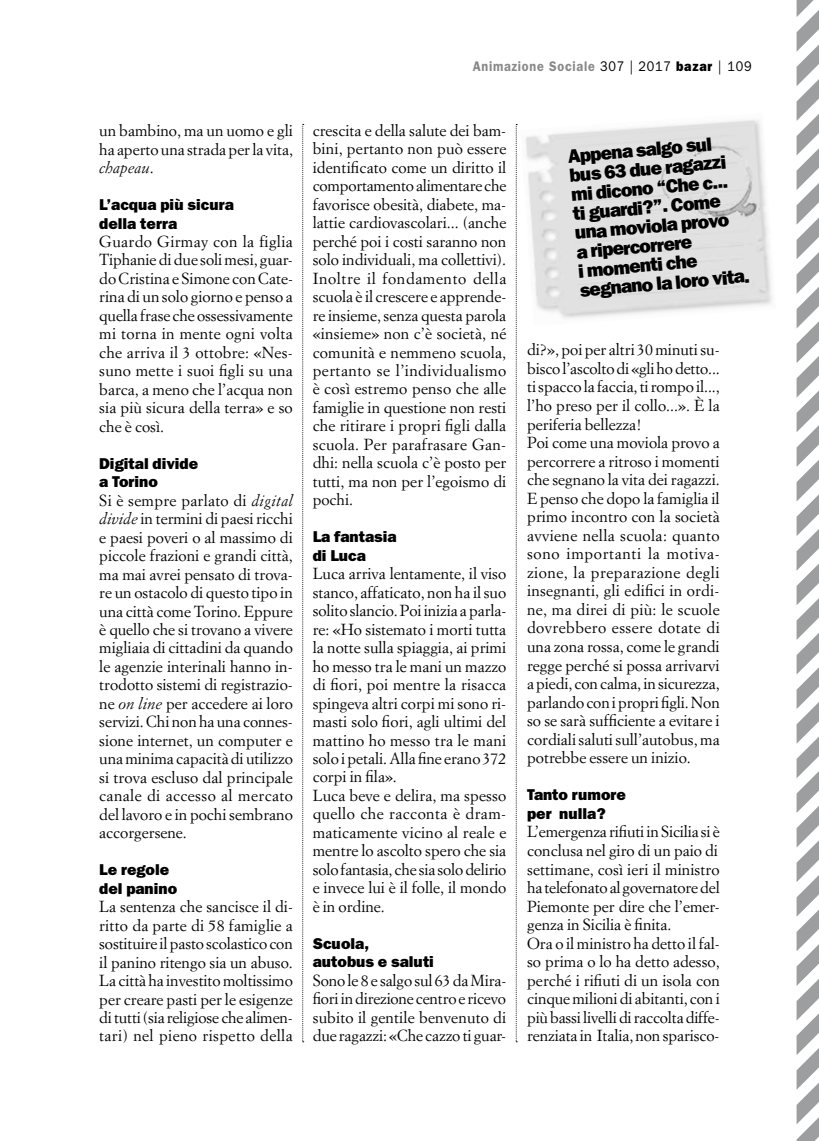
<style>
.page{position:relative;width:819px;height:1141px;background:#fff}
.page>*{position:absolute;margin:0;border:0;box-sizing:border-box;transform-origin:0 0}
.t1{font:19.25px/19.2px "ITC Franklin Gothic Std Hvy";color:#000}
.t2{font:15.75px/18.6px "Simoncini Garamond Std";color:#000;text-align:justify}
.t3{font:15.75px/18.6px "ITC Franklin Gothic Std Hvy";color:#000}
.t4{font:600 14px "ITC Franklin Gothic Std";letter-spacing:.06em;color:#87888a;scale:.9 1}
.s1{font-weight:400;color:#000}
.s2{font-family:"ITC Franklin Gothic Std Hvy";font-weight:400;color:#000}
.s3{font-style:italic}
</style>
<div class="page">
<svg style="left:302px;top:124px;width:2px;height:918px"></svg>
<svg style="left:515px;top:124px;width:2px;height:918px"></svg>
<svg style="left:796px;top:0;width:23px;height:1141px"></svg>
<img style="left:525px;top:120px;width:248px;height:199px">
<p class="t4" style="left:472px;top:58px;width:311px">Animazione Sociale <span class="s1">307 | 2017</span> <span class="s2">bazar</span> <span class="s1">| 109</span></p>
<p class="t2" style="left:99px;top:121px;width:195px">un bambino, ma un uomo e gli ha aperto una strada per la vita, <span class="s3">chapeau</span>.</p>
<p class="t3" style="left:99px;top:195px;width:136px">L’acqua più sicura della terra</p>
<p class="t2" style="left:99px;top:232px;width:195px">Guardo Girmay con la figlia Tiphanie di due soli mesi, guar&shy;do Cristina e Simone con Cate&shy;rina di un solo giorno e penso a quella frase che ossessivamente mi torna in mente ogni volta che arriva il 3 ottobre: «Nes&shy;suno mette i suoi figli su una barca, a meno che l’acqua non sia più sicura della terra» e so che è così.</p>
<p class="t3" style="left:99px;top:454px;width:100px">Digital divide a Torino</p>
<p class="t2" style="left:99px;top:491px;width:195px">Si è sempre parlato di <span class="s3">digital divide</span> in termini di paesi ricchi e paesi poveri o al massimo di piccole frazioni e grandi città, ma mai avrei pensato di trova&shy;re un ostacolo di questo tipo in una città come Torino. Eppure è quello che si trovano a vivere migliaia di cittadini da quando le agenzie interinali hanno in&shy;trodotto sistemi di registrazio&shy;ne <span class="s3">on line</span> per accedere ai loro servizi. Chi non ha una connes&shy;sione internet, un computer e una minima capacità di utilizzo si trova escluso dal principale canale di accesso al mercato del lavoro e in pochi sembrano accorgersene.</p>
<p class="t3" style="left:99px;top:861px;width:79px">Le regole del panino</p>
<p class="t2" style="left:99px;top:897px;width:195px">La sentenza che sancisce il di&shy;ritto da parte di 58 famiglie a sostituire il pasto scolastico con il panino ritengo sia un abuso.<br>La città ha investito moltissimo per creare pasti per le esigenze di tutti (sia religiose che alimen&shy;tari) nel pieno rispetto della</p>
<p class="t2" style="left:313px;top:121px;width:195px">crescita e della salute dei bam&shy;bini, pertanto non può essere identificato come un diritto il comportamento alimentare che favorisce obesità, diabete, ma&shy;lattie cardiovascolari... (anche perché poi i costi saranno non solo individuali, ma collettivi).<br>Inoltre il fondamento della scuola è il crescere e apprende&shy;re insieme, senza questa parola «insieme» non c’è società, né comunità e nemmeno scuola, pertanto se l’individualismo è così estremo penso che alle famiglie in questione non resti che ritirare i propri figli dalla scuola. Per parafrasare Gan&shy;dhi: nella scuola c’è posto per tutti, ma non per l’egoismo di pochi.</p>
<p class="t3" style="left:313px;top:528px;width:85px">La fantasia di Luca</p>
<p class="t2" style="left:313px;top:564px;width:195px;text-align:left">Luca arriva lentamente, il viso stanco, affaticato, non ha il suo solito slancio. Poi inizia a parla&shy;re: «Ho sistemato i morti tutta la notte sulla spiaggia, ai primi ho messo tra le mani un mazzo di fiori, poi mentre la risacca spingeva altri corpi mi sono ri&shy;masti solo fiori, agli ultimi del mattino ho messo tra le mani solo i petali. Alla fine erano 372 corpi in fila».<br>Luca beve e delira, ma spesso quello che racconta è dram&shy;maticamente vicino al reale e mentre lo ascolto spero che sia solo fantasia, che sia solo delirio e invece lui è il folle, il mondo è in ordine.</p>
<p class="t3" style="left:313px;top:934px;width:123px">Scuola, autobus e saluti</p>
<p class="t2" style="left:313px;top:971px;width:195px">Sono le 8 e salgo sul 63 da Mira&shy;fiori in direzione centro e ricevo subito il gentile benvenuto di due ragazzi: «Che cazzo ti guar-</p>
<p class="t1" style="left:567px;top:147px;width:172px;rotate:-5deg">Appena salgo sul bus 63 due ragazzi mi dicono “Che c... ti guardi?”. Come una moviola provo a ripercorrere<br>i momenti che segnano la loro vita.</p>
<p class="t2" style="left:527px;top:340px;width:194px;text-align:left">di?», poi per altri 30 minuti su&shy;bisco l’ascolto di «gli ho detto... ti spacco la faccia, ti rompo il..., l’ho preso per il collo...». È la periferia bellezza!<br>Poi come una moviola provo a percorrere a ritroso i momenti che segnano la vita dei ragazzi.<br>E penso che dopo la famiglia il primo incontro con la società avviene nella scuola: quanto sono importanti la motiva&shy;zione, la preparazione degli insegnanti, gli edifici in ordi&shy;ne, ma direi di più: le scuole dovrebbero essere dotate di una zona rossa, come le grandi regge perché si possa arrivarvi a piedi, con calma, in sicurezza, parlando con i propri figli. Non so se sarà sufficiente a evitare i cordiali saluti sull’autobus, ma potrebbe essere un inizio.</p>
<p class="t3" style="left:527px;top:786px;width:100px">Tanto rumore per nulla?</p>
<p class="t2" style="left:527px;top:822px;width:194px;text-align:left">L’emergenza rifiuti in Sicilia si è conclusa nel giro di un paio di settimane, così ieri il ministro ha telefonato al governatore del<br>Piemonte per dire che l’emer&shy;genza in Sicilia è finita.<br>Ora o il ministro ha detto il fal&shy;so prima o lo ha detto adesso, perché i rifiuti di un isola con cinque milioni di abitanti, con i più bassi livelli di raccolta diffe&shy;renziata in Italia, non sparisco-</p>
</div>
